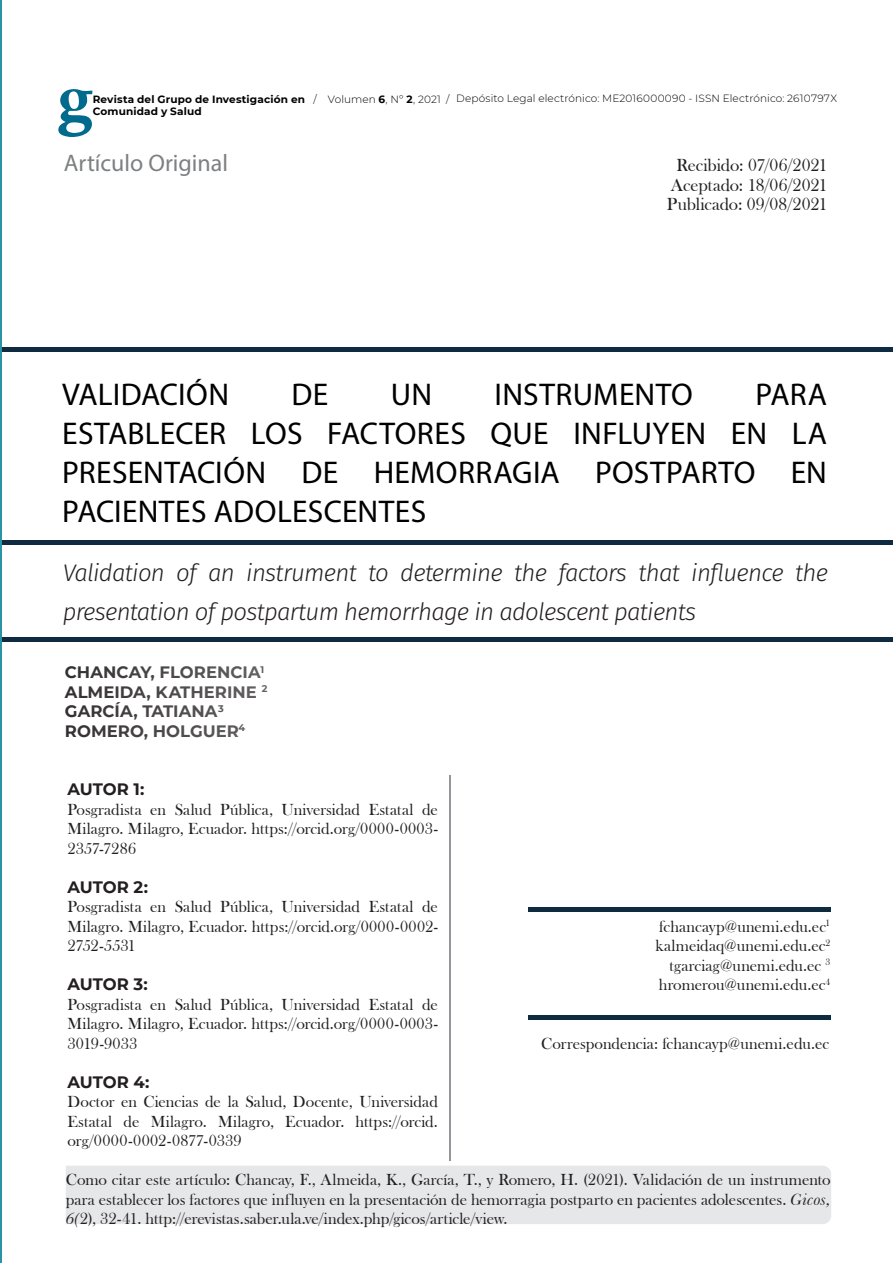
<style>
.page{position:relative;width:893px;height:1263px;background:#fff}
.page>*{position:absolute;margin:0;border:0;box-sizing:border-box;transform-origin:0 0}
.Po{font:31.5px/39px "Myriad Pro";letter-spacing:.01em;color:#000;text-align:justify}
.t1{font:italic 300 24px/39px "Fira Sans";letter-spacing:-.03em;color:#231f20}
.t2{font:24px "Myriad Pro";color:#7d8082}
.EXP_Text{font:18px "Bask Old Face";letter-spacing:-.01em;color:#231f20}
.EXP_Text-2{font:16.5px/19.5px "Bask Old Face";letter-spacing:.005em;color:#231f20;text-align:justify}
.Skills{font:700 16.5px/19.5px "Montserrat";color:#231f20}
.EXP_Text-3{font:300 10.5px "Montserrat";letter-spacing:.01em;color:#000}
.EXP_Text-4{font:700 10.5px "Montserrat";letter-spacing:.015em;color:#000}
.s1{font-weight:700}
.s2{font-family:"Baskerville BT";font-style:italic}
</style>
<div class="page">
<hr style="left:0;top:637px;width:892px;height:4px;background:#0f2b41">
<hr style="left:528px;top:1016px;width:302px;height:4px;background:#0f2b40">
<hr style="left:528px;top:907px;width:302px;height:4px;background:#0f2b40">
<hr style="left:449px;top:776px;width:1px;height:385px;background:#939598">
<hr style="left:0;top:540px;width:892px;height:4px;background:#0f2b41">
<div style="left:66px;top:1166px;width:765px;height:58px;background:#e6e7e9"></div>
<div style="left:1px;top:347px;width:892px;height:5px;background:#0f2b41"></div>
<svg style="left:58px;top:89px;width:35px;height:48px"></svg>
<hr style="left:0;top:0;width:1px;height:1263px;background:#2994a4">
<p class="EXP_Text-3" style="left:314px;top:92px;width:138px">/ Volumen <span class="s1">6</span>, Nº <span class="s1">2</span>, 2021 /</p>
<p class="EXP_Text-4" style="left:93px;top:92px;width:214px">Revista del Grupo de Investigación en</p>
<p class="EXP_Text-3" style="left:456px;top:92px;width:382px">Depósito Legal electrónico: ME2016000090 - ISSN Electrónico: 2610797X</p>
<p class="EXP_Text-4" style="left:93px;top:104px;width:111px">Comunidad y Salud</p>
<p class="t2" style="left:64px;top:148px;width:166px">Artículo Original</p>
<p class="EXP_Text" style="left:676px;top:155px;width:153px">Recibido: 07/06/2021</p>
<p class="EXP_Text" style="left:671px;top:175px;width:158px">Aceptado: 18/06/2021</p>
<p class="EXP_Text" style="left:667px;top:194px;width:162px">Publicado: 09/08/2021</p>
<p class="Po" style="left:62px;top:374px;width:168px">VALIDACIÓN</p>
<p class="Po" style="left:291px;top:374px;width:38px">DE</p>
<p class="Po" style="left:391px;top:374px;width:43px">UN</p>
<p class="Po" style="left:494px;top:374px;width:200px">INSTRUMENTO</p>
<p class="Po" style="left:62px;top:374px;width:766px;text-indent:693px">PARA ESTABLECER LOS FACTORES QUE INFLUYEN EN LA PRESENTACIÓN DE HEMORRAGIA POSTPARTO EN PACIENTES ADOLESCENTES</p>
<p class="t1" style="left:63px;top:553px;width:767px">Validation of an instrument to determine the factors that influence the presentation of postpartum hemorrhage in adolescent patients</p>
<p class="Skills" style="left:65px;top:662px;width:204px">CHANCAY, FLORENCIA<sup>1<br></sup>ALMEIDA, KATHERINE <sup>2<br></sup>GARCÍA, TATIANA<sup>3<br></sup>ROMERO, HOLGUER<sup>4</sup></p>
<p class="Skills" style="left:68px;top:779px;width:79px">AUTOR 1:</p>
<p class="EXP_Text-2" style="left:68px;top:800px;width:372px">Posgradista en Salud Pública, Universidad Estatal de Milagro. Milagro, Ecuador. https://orcid.org/0000-0003- 2357-7286</p>
<p class="Skills" style="left:68px;top:876px;width:82px">AUTOR 2:</p>
<p class="EXP_Text-2" style="left:68px;top:897px;width:372px">Posgradista en Salud Pública, Universidad Estatal de Milagro. Milagro, Ecuador. https://orcid.org/0000-0002- 2752-5531</p>
<p class="Skills" style="left:68px;top:974px;width:82px">AUTOR 3:</p>
<p class="EXP_Text-2" style="left:68px;top:995px;width:372px">Posgradista en Salud Pública, Universidad Estatal de Milagro. Milagro, Ecuador. https://orcid.org/0000-0003- 3019-9033</p>
<p class="Skills" style="left:68px;top:1071px;width:84px">AUTOR 4:</p>
<p class="EXP_Text-2" style="left:68px;top:1092px;width:372px">Doctor en Ciencias de la Salud, Docente, Universidad Estatal de Milagro. Milagro, Ecuador. https://orcid. org/0000-0002-0877-0339</p>
<p class="EXP_Text-2" style="left:659px;top:917px;width:173px">fchancayp@unemi.edu.ec<sup>1</sup></p>
<p class="EXP_Text-2" style="left:655px;top:936px;width:176px">kalmeidaq@unemi.edu.ec<sup>2</sup></p>
<p class="EXP_Text-2" style="left:670px;top:956px;width:162px">tgarciag@unemi.edu.ec <sup>3</sup></p>
<p class="EXP_Text-2" style="left:659px;top:975px;width:173px">hromerou@unemi.edu.ec<sup>4</sup></p>
<p class="EXP_Text-2" style="left:541px;top:1034px;width:289px">Correspondencia: fchancayp@unemi.edu.ec</p>
<p class="EXP_Text-2" style="left:66px;top:1170px;width:767px">Como citar este artículo: Chancay, F., Almeida, K., García, T., y Romero, H. (2021). Validación de un instrumento para establecer los factores que influyen en la presentación de hemorragia postparto en pacientes adolescentes. <span class="s2">Gicos, 6(</span>2), 32-41. http://erevistas.saber.ula.ve/index.php/gicos/article/view.</p>
</div>
